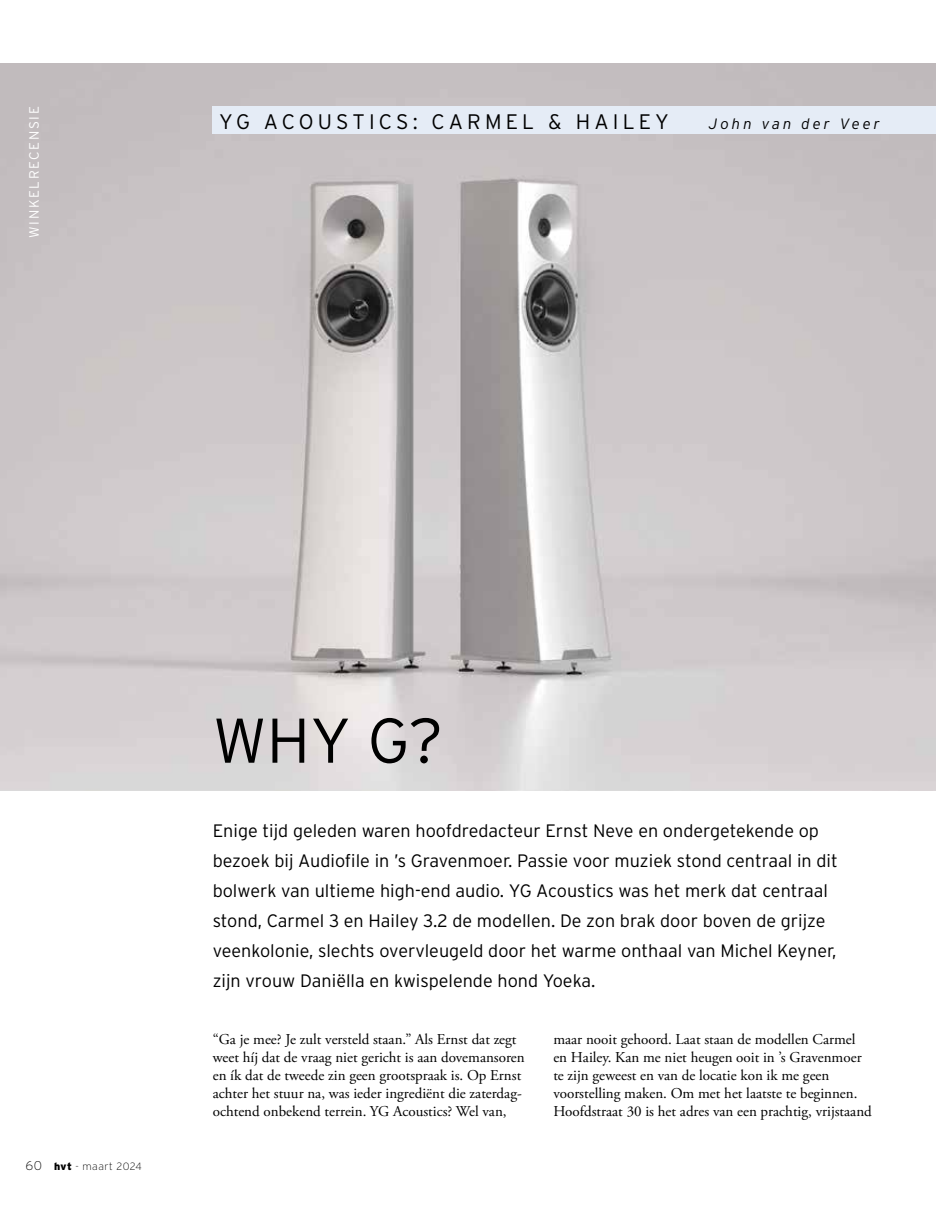
<style>
.page{position:relative;width:936px;height:1212px;background:#fff}
.page>*{position:absolute;margin:0;border:0;box-sizing:border-box;transform-origin:0 0}
.t1{font:300 63px "Interstate";color:#000}
.t2{font:300 21px "Interstate";letter-spacing:.2em;color:#000}
.t3{font:300 18px/30px "Interstate";color:#000}
.t4{font:15px/18px "Adobe Garamond Pro";color:#000}
.t5{font:italic 300 15px "Interstate";letter-spacing:.2em;color:#000}
.t6{font:300 13.5px "Interstate";letter-spacing:.12em;color:#fff}
.t7{font:200 10.5px "Interstate";letter-spacing:.05em;color:#000}
.s1{font-size:12.75px}
.s2{font-weight:900}
</style>
<div class="page">
<img style="left:0;top:64px;width:935px;height:727px">
<div style="left:213px;top:106px;width:722px;height:28px;background:#e5ecf6"></div>
<p class="t6" style="left:26px;top:238px;width:133px;rotate:-90deg">WINKELRECENSIE</p>
<h2 class="t2" style="left:219px;top:108px;width:451px">YG ACOUSTICS: CARMEL &amp; HAILEY</h2>
<p class="t5" style="left:708px;top:114px;width:172px">John van der Veer</p>
<h1 class="t1" style="left:213px;top:702px;width:232px">WHY G?</h1>
<p class="t3" style="left:213px;top:816px;width:626px">Enige tijd geleden waren hoofdredacteur Ernst Neve en ondergetekende op bezoek bij Audiofile in ’s Gravenmoer. Passie voor muziek stond centraal in dit bolwerk van ultieme high-end audio. YG Acoustics was het merk dat centraal stond, Carmel 3 en Hailey 3.2 de modellen. De zon brak door boven de grijze veenkolonie, slechts overvleugeld door het warme onthaal van Michel Keyner, zijn vrouw Daniëlla en kwispelende hond Yoeka.</p>
<p class="t7" style="left:26px;top:1160px;width:118px"><span class="s1">60</span> <span class="s2">hvt</span> - maart 2024</p>
<p class="t4" style="left:213px;top:1031px;width:313px">“Ga je mee? Je zult versteld staan.” Als Ernst dat zegt weet híj dat de vraag niet gericht is aan dovemansoren en ík dat de tweede zin geen grootspraak is. Op Ernst achter het stuur na, was ieder ingrediënt die zaterdag&shy;ochtend onbekend terrein. YG Acoustics? Wel van,</p>
<p class="t4" style="left:553px;top:1031px;width:320px">maar nooit gehoord. Laat staan de modellen Carmel en Hailey. Kan me niet heugen ooit in ’s Gravenmoer te zijn geweest en van de locatie kon ik me geen voorstelling maken. Om met het laatste te beginnen.<br>Hoofdstraat 30 is het adres van een prachtig, vrijstaand</p>
</div>
